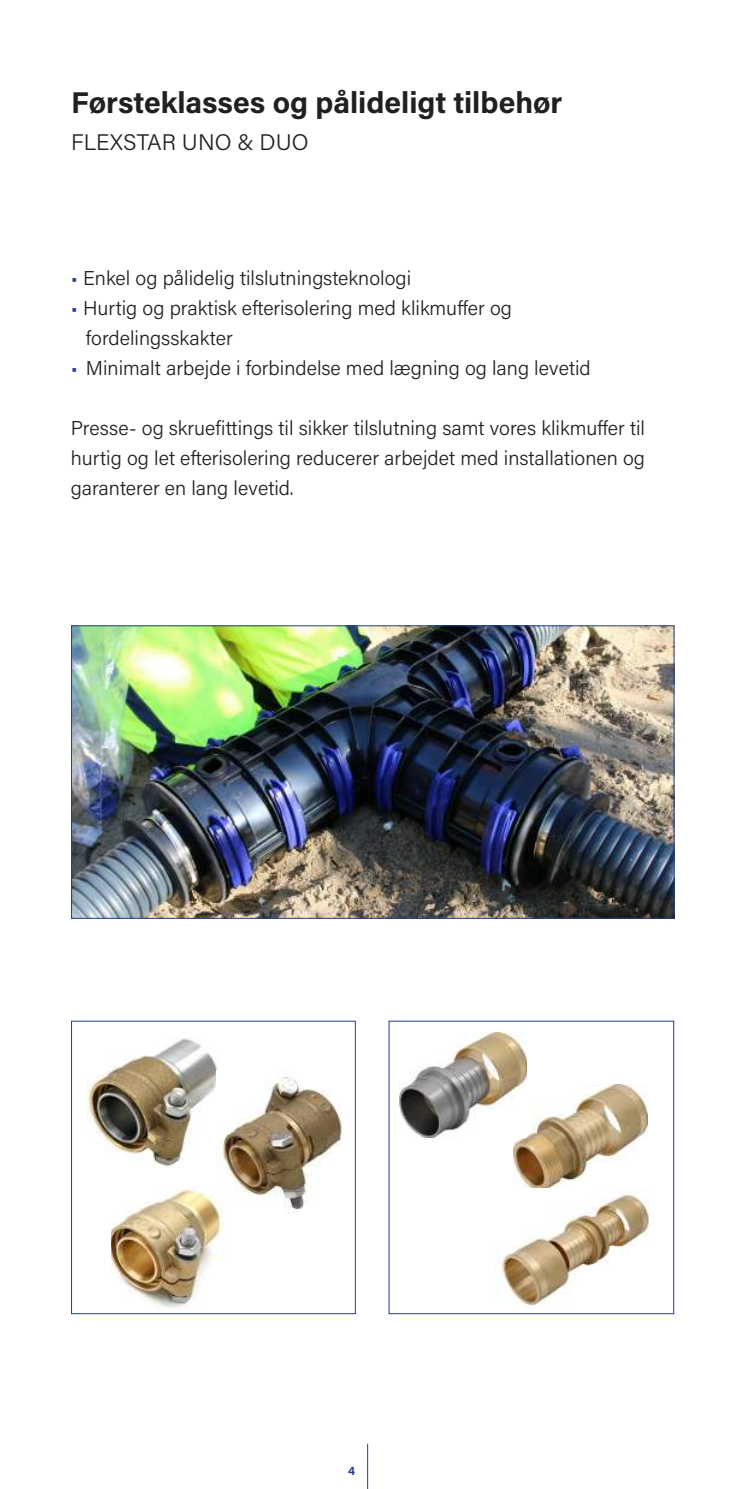
<style>
.page{position:relative;width:745px;height:1489px;background:#fff}
.page>*{position:absolute;margin:0;border:0;box-sizing:border-box;transform-origin:0 0}
.t1{font:700 30px "Acumin Pro";color:#221f1f}
.t2{font:300 22.5px "Acumin Pro";color:#221f1f}
.t3{font:300 20px/30px "Acumin Pro";color:#221f1f}
.t4{font:700 12.25px "Acumin Pro";color:#24408e}
.s1{color:#24408e}
</style>
<div class="page">
<img style="left:513px;top:1084px;width:134px;height:104px">
<img style="left:86px;top:1038px;width:134px;height:129px">
<img style="left:399px;top:1032px;width:127px;height:105px">
<img style="left:217px;top:1070px;width:126px;height:144px">
<img style="left:111px;top:1184px;width:123px;height:124px">
<img style="left:494px;top:1192px;width:155px;height:115px">
<img style="left:73px;top:627px;width:599px;height:289px">
<div style="left:71px;top:625px;width:603px;height:293px;border:1px solid #24408e"></div>
<hr style="left:367px;top:1443px;width:1px;height:45px;background:#24408e">
<h1 class="t1" style="left:71px;top:90px;width:492px">Førsteklasses og pålideligt tilbehør</h1>
<p class="t2" style="left:71px;top:133px;width:239px">FLEXSTAR UNO &amp; DUO</p>
<p class="t3" style="left:71px;top:265px;width:341px"><span class="s1">•</span> Enkel og pålidelig tilslutningsteknologi</p>
<p class="t3" style="left:86px;top:292px;width:427px;text-indent:-15px"><span class="s1">•</span> Hurtig og praktisk efterisolering med klikmuffer og fordelingsskakter</p>
<p class="t3" style="left:71px;top:355px;width:521px"><span class="s1">•</span> Minimalt arbejde i forbindelse med lægning og lang levetid</p>
<p class="t3" style="left:71px;top:412px;width:575px;text-align:justify">Presse- og skruefittings til sikker tilslutning samt vores klikmuffer til hurtig og let efterisolering reducerer arbejdet med installationen og garanterer en lang levetid.</p>
<p class="t4" style="left:348px;top:1465px;width:8px">4</p>
</div>
